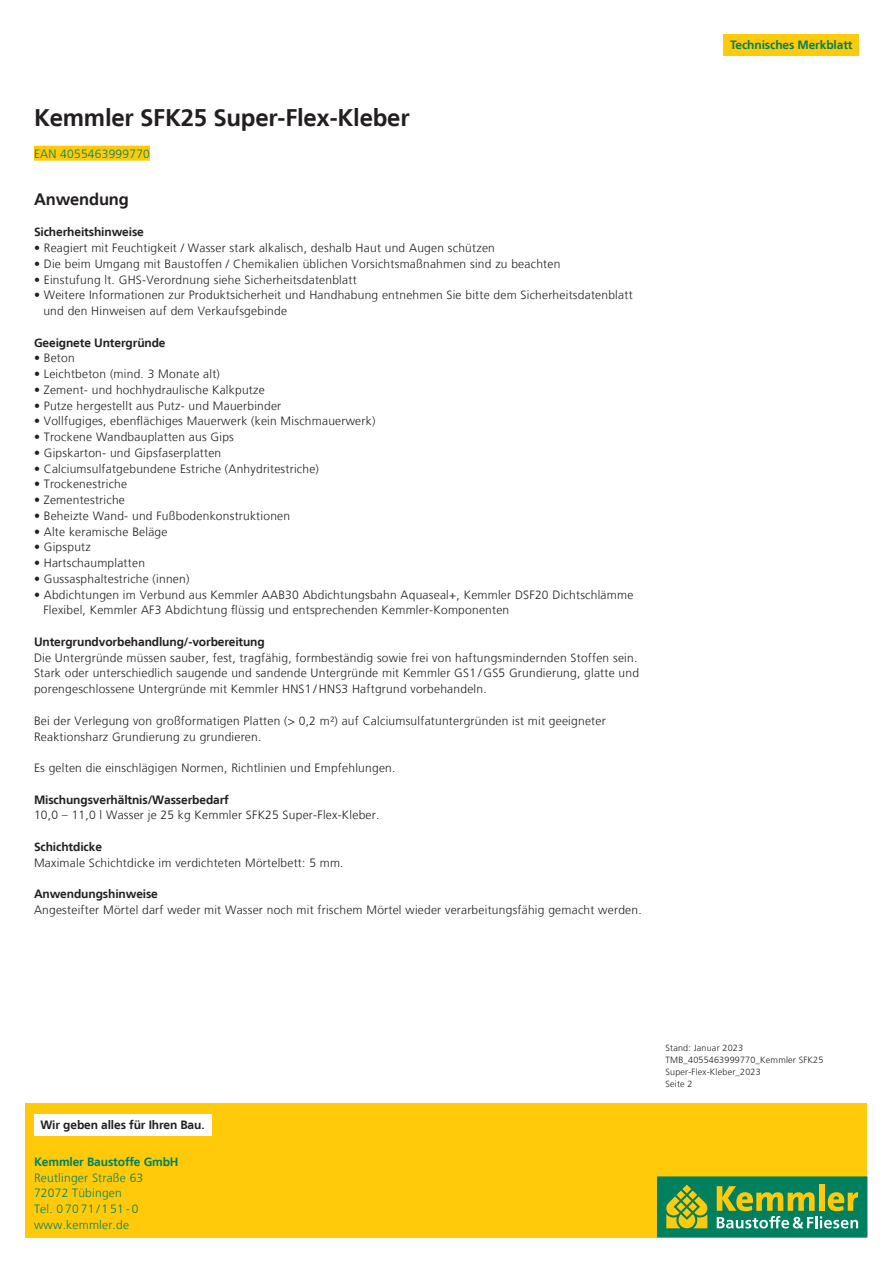
<style>
.page{position:relative;width:893px;height:1263px;background:#fff}
.page>*{position:absolute;margin:0;border:0;box-sizing:border-box;transform-origin:0 0}
.Überschrift__Produkt{font:700 24px "Frutiger LT";letter-spacing:-.01em;color:#231f20}
.Überschrift_16pt__z{font:700 16.5px "Frutiger LT";letter-spacing:-.01em;color:#231f20}
.Fließtext{font:300 12px/15.8px "Frutiger LT";letter-spacing:.02em;color:#231f20}
.Aufzählung{font:300 12px/15.8px "Frutiger LT";letter-spacing:.02em;color:#231f20}
.Überschrift_8pt{font:700 12px "Frutiger LT";letter-spacing:-.01em;color:#231f20}
.EAN{font:300 12px/15.8px "Frutiger LT";letter-spacing:.02em;color:#00805f}
.t1{font:700 12px "Frutiger LT";letter-spacing:-.01em;color:#00805f}
.Nebenbemerkung_Seite{font:300 9px/12px "Frutiger LT";letter-spacing:.02em;color:#231f20}
</style>
<div class="page">
<div style="left:26px;top:1103px;width:841px;height:134px;background:#feca0a"></div>
<div style="left:657px;top:1176px;width:210px;height:61px;background:#00805f"></div>
<svg style="left:666px;top:1184px;width:42px;height:45px"></svg>
<svg style="left:716px;top:1185px;width:142px;height:44px"></svg>
<div style="left:34px;top:1113px;width:177px;height:22px;background:#fff"></div>
<div style="left:724px;top:34px;width:135px;height:22px;background:#feca0a"></div>
<div style="left:34px;top:146px;width:116px;height:15px;background:#feca0a"></div>
<p class="Überschrift__Produkt" style="left:34px;top:104px;width:377px">Kemmler SFK25 Super-Flex-Kleber</p>
<p class="EAN" style="left:34px;top:146px;width:117px">EAN 4055463999770</p>
<p class="Überschrift_16pt__z" style="left:34px;top:189px;width:96px">Anwendung</p>
<p class="Überschrift_8pt" style="left:34px;top:225px;width:111px">Sicherheitshinweise</p>
<p class="Fließtext" style="left:34px;top:240px;width:462px">• Reagiert mit Feuchtigkeit / Wasser stark alkalisch, deshalb Haut und Augen schützen</p>
<p class="Fließtext" style="left:34px;top:256px;width:528px">• Die beim Umgang mit Baustoffen / Chemikalien üblichen Vorsichtsmaßnahmen sind zu beachten</p>
<p class="Fließtext" style="left:34px;top:272px;width:324px">• Einstufung lt. GHS-Verordnung siehe Sicherheitsdatenblatt</p>
<p class="Fließtext" style="left:43px;top:288px;width:591px;text-indent:-9px">• Weitere Informationen zur Produktsicherheit und Handhabung entnehmen Sie bitte dem Sicherheitsdatenblatt und den Hinweisen auf dem Verkaufsgebinde</p>
<p class="Überschrift_8pt" style="left:34px;top:335px;width:133px">Geeignete Untergründe</p>
<p class="Fließtext" style="left:34px;top:351px;width:42px">• Beton</p>
<p class="Fließtext" style="left:34px;top:366px;width:187px">• Leichtbeton (mind. 3 Monate alt)</p>
<p class="Fließtext" style="left:34px;top:382px;width:232px">• Zement- und hochhydraulische Kalkputze</p>
<p class="Fließtext" style="left:34px;top:398px;width:249px">• Putze hergestellt aus Putz- und Mauerbinder</p>
<p class="Fließtext" style="left:34px;top:414px;width:343px">• Vollfugiges, ebenflächiges Mauerwerk (kein Mischmauerwerk)</p>
<p class="Fließtext" style="left:34px;top:429px;width:201px">• Trockene Wandbauplatten aus Gips</p>
<p class="Fließtext" style="left:34px;top:445px;width:189px">• Gipskarton- und Gipsfaserplatten</p>
<p class="Fließtext" style="left:34px;top:461px;width:286px">• Calciumsulfatgebundene Estriche (Anhydritestriche)</p>
<p class="Fließtext" style="left:34px;top:477px;width:95px">• Trockenestriche</p>
<p class="Fließtext" style="left:34px;top:492px;width:92px">• Zementestriche</p>
<p class="Fließtext" style="left:34px;top:508px;width:258px">• Beheizte Wand- und Fußbodenkonstruktionen</p>
<p class="Fließtext" style="left:34px;top:524px;width:135px">• Alte keramische Beläge</p>
<p class="Fließtext" style="left:34px;top:540px;width:58px">• Gipsputz</p>
<p class="Fließtext" style="left:34px;top:555px;width:112px">• Hartschaumplatten</p>
<p class="Fließtext" style="left:34px;top:571px;width:157px">• Gussasphaltestriche (innen)</p>
<p class="Aufzählung" style="left:43px;top:587px;width:591px;text-indent:-9px">• Abdichtungen im Verbund aus Kemmler AAB30 Abdichtungsbahn Aquaseal+, Kemmler DSF20 Dichtschlämme<br>Flexibel, Kemmler AF3 Abdichtung flüssig und entsprechenden Kemmler-Komponenten</p>
<p class="Überschrift_8pt" style="left:34px;top:635px;width:232px">Untergrundvorbehandlung/-vorbereitung</p>
<p class="Fließtext" style="left:34px;top:650px;width:605px">Die Untergründe müssen sauber, fest, tragfähig, formbeständig sowie frei von haftungsmindernden Stoffen sein.</p>
<p class="Fließtext" style="left:34px;top:666px;width:606px">Stark oder unterschiedlich saugende und sandende Untergründe mit Kemmler GS1 / GS5 Grundierung, glatte und porengeschlossene Untergründe mit Kemmler HNS1 /HNS3 Haftgrund vorbehandeln.</p>
<p class="Fließtext" style="left:34px;top:713px;width:573px">Bei der Verlegung von großformatigen Platten (&gt; 0,2 m²) auf Calciumsulfatuntergründen ist mit geeigneter</p>
<p class="Fließtext" style="left:34px;top:729px;width:229px">Reaktionsharz Grundierung zu grundieren.</p>
<p class="Fließtext" style="left:34px;top:760px;width:363px">Es gelten die einschlägigen Normen, Richtlinien und Empfehlungen.</p>
<p class="Überschrift_8pt" style="left:34px;top:792px;width:196px">Mischungsverhältnis/Wasserbedarf</p>
<p class="Fließtext" style="left:34px;top:807px;width:347px">10,0 – 11,0 l Wasser je 25 kg Kemmler SFK25 Super-Flex-Kleber.</p>
<p class="Überschrift_8pt" style="left:34px;top:839px;width:70px">Schichtdicke</p>
<p class="Aufzählung" style="left:34px;top:855px;width:311px">Maximale Schichtdicke im verdichteten Mörtelbett: 5 mm.</p>
<p class="Überschrift_8pt" style="left:34px;top:887px;width:125px">Anwendungshinweise</p>
<p class="Aufzählung" style="left:34px;top:902px;width:609px">Angesteifter Mörtel darf weder mit Wasser noch mit frischem Mörtel wieder verarbeitungsfähig gemacht werden.</p>
<p class="t1" style="left:730px;top:38px;width:124px">Technisches Merkblatt</p>
<p class="Überschrift_8pt" style="left:40px;top:1118px;width:166px">Wir geben alles für Ihren Bau.</p>
<p class="t1" style="left:34px;top:1154px;width:146px">Kemmler Baustoffe GmbH</p>
<p class="EAN" style="left:34px;top:1170px;width:111px">Reutlinger Straße 63<br>72072 Tübingen<br>Tel. 07071/151-0 www.kemmler.de</p>
<p class="Nebenbemerkung_Seite" style="left:665px;top:1042px;width:79px">Stand: Januar 2023</p>
<p class="Nebenbemerkung_Seite" style="left:665px;top:1054px;width:159px">TMB_4055463999770_Kemmler SFK25<br>Super-Flex-Kleber_2023</p>
<p class="Nebenbemerkung_Seite" style="left:665px;top:1078px;width:29px">Seite 2</p>
</div>
